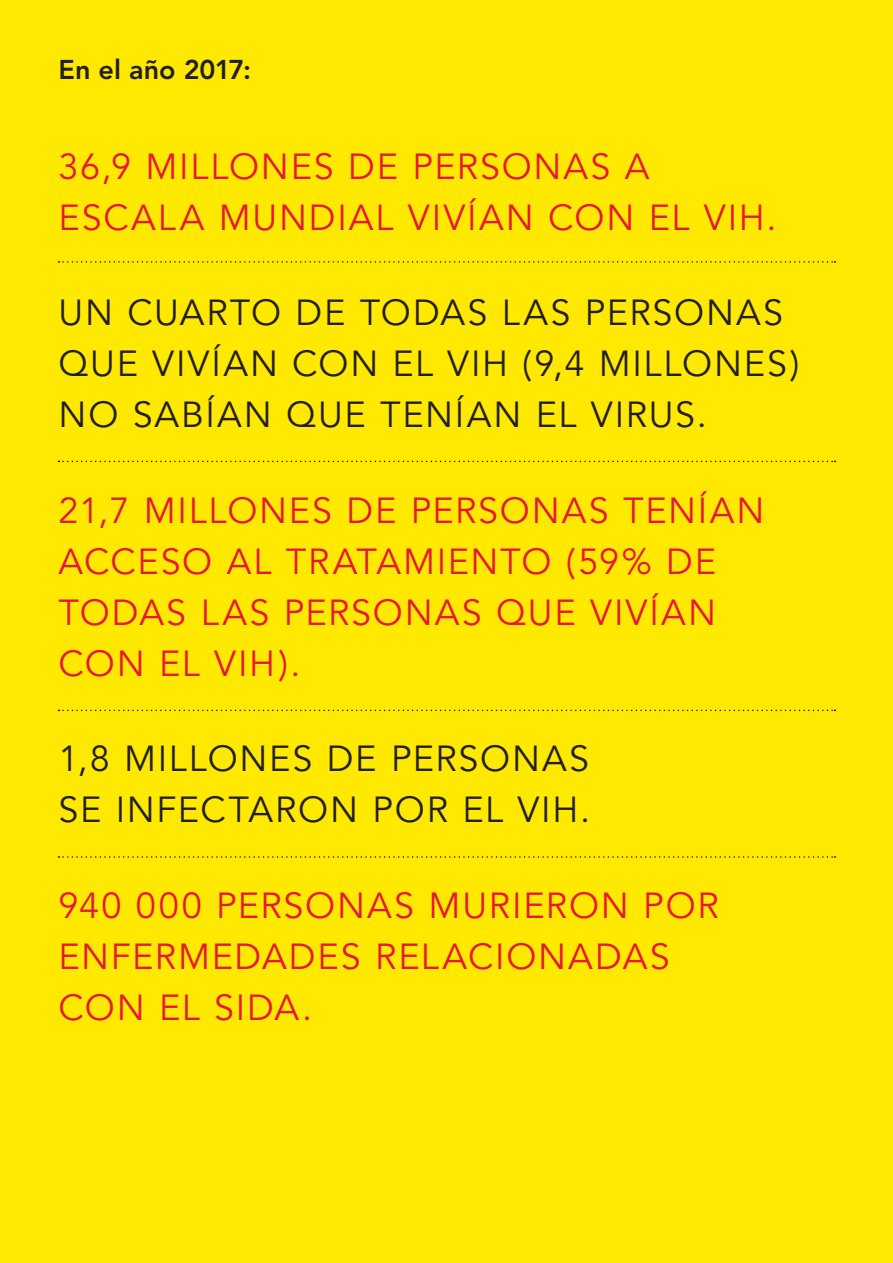
<style>
.page{position:relative;width:893px;height:1263px;background:#ffe901}
.page>*{position:absolute;margin:0;border:0;box-sizing:border-box;transform-origin:0 0}
.t1{font:36px/51px "Avenir";letter-spacing:.05em;color:#e51836}
.t2{font:36px/51px "Avenir";letter-spacing:.05em;color:#231f20}
.t3{font:800 27px "Avenir";color:#231f20}
</style>
<div class="page">
<svg style="left:58px;top:261px;width:777px;height:2px"></svg>
<svg style="left:58px;top:461px;width:777px;height:1px"></svg>
<svg style="left:58px;top:710px;width:777px;height:1px"></svg>
<svg style="left:58px;top:856px;width:777px;height:2px"></svg>
<p class="t3" style="left:58px;top:53px;width:194px">En el año 2017:</p>
<p class="t1" style="left:58px;top:142px;width:719px">36,9 MILLONES DE PERSONAS A<br>ESCALA MUNDIAL VIVÍAN CON EL VIH.</p>
<p class="t2" style="left:58px;top:288px;width:742px">UN CUARTO DE TODAS LAS PERSONAS<br>QUE VIVÍAN CON EL VIH (9,4 MILLONES)<br>NO SABÍAN QUE TENÍAN EL VIRUS.</p>
<p class="t1" style="left:58px;top:486px;width:707px">21,7 MILLONES DE PERSONAS TENÍAN<br>ACCESO AL TRATAMIENTO (59% DE<br>TODAS LAS PERSONAS QUE VIVÍAN<br>CON EL VIH).</p>
<p class="t2" style="left:58px;top:734px;width:533px">1,8 MILLONES DE PERSONAS<br>SE INFECTARON POR EL VIH.</p>
<p class="t1" style="left:58px;top:881px;width:662px">940 000 PERSONAS MURIERON POR<br>ENFERMEDADES RELACIONADAS<br>CON EL SIDA.</p>
</div>
